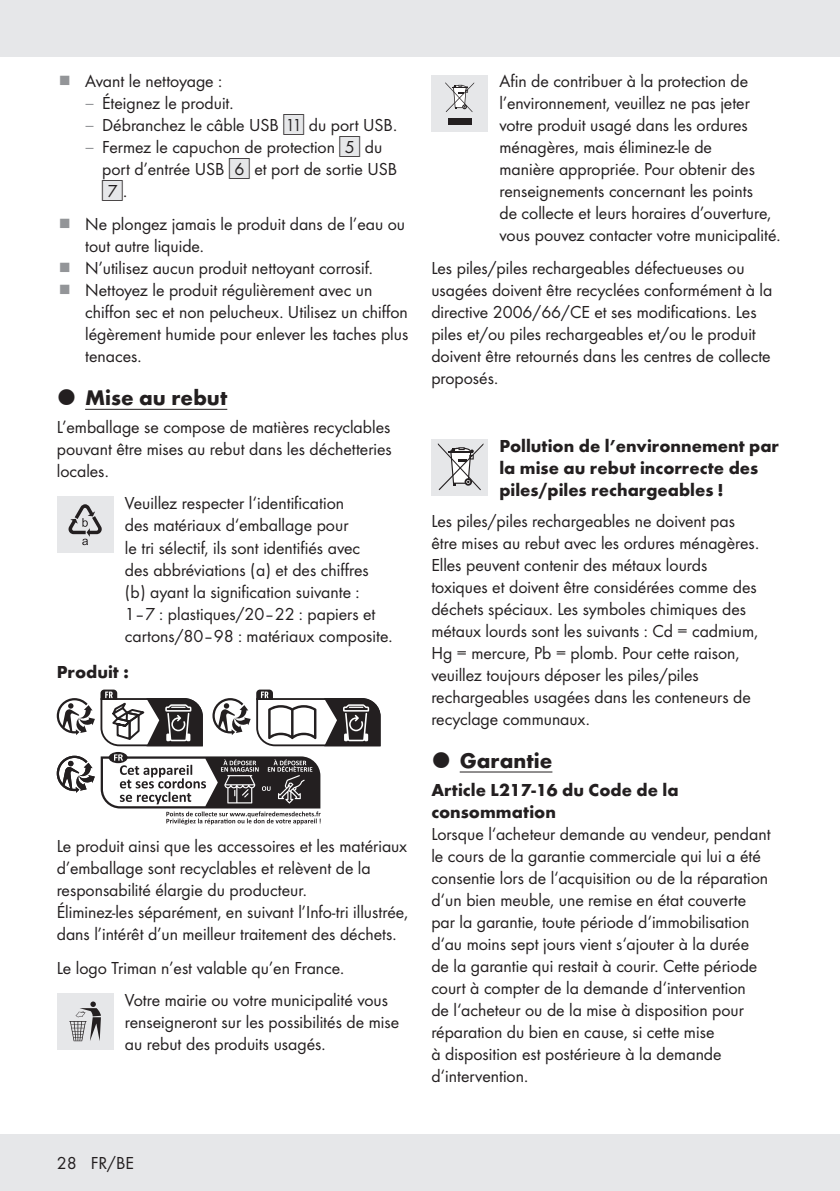
<style>
.page{position:relative;width:840px;height:1191px;background:#fff}
.page>*{position:absolute;margin:0;border:0;box-sizing:border-box;transform-origin:0 0}
.t1{font:700 22px "Futura";color:#231f20}
.Body{font:18px/22px "Futura Boo";color:#231f20}
.Body_SB{font:18px/22px "Futura Boo";color:#231f20}
.Headline-03_SB{font:700 18px/22px "Futura";color:#231f20}
.Headline-03{font:700 18px/22px "Futura";color:#231f20}
.t2{font:15.8px "IMP Lidl Num Box";color:#231f20}
.s1{font-family:"Myriad Pro";color:#939598}
.s2{font-family:"IMP Lidl Num Box";font-size:15.8px;color:#e6e7e9}
.s3{font-family:"IMP Lidl Num Box";font-size:15.8px}
.s4{color:#e6e7e9}
.s5{font-family:"Futura Boo";font-size:18px}
</style>
<div class="page">
<div style="left:0;top:1134px;width:839px;height:57px;background:#e6e7e9"></div>
<div style="left:0;top:0;width:839px;height:57px;background:#e6e7e9"></div>
<hr style="left:85px;top:409px;width:142px;height:1px;background:#231f20">
<div style="left:57px;top:496px;width:56px;height:57px;background:#e6e7e9"></div>
<svg style="left:68px;top:504px;width:34px;height:41px"></svg>
<div style="left:109px;top:752px;width:18px;height:11px;background:#231f20;border-radius:50%"></div>
<svg style="left:57px;top:755px;width:38px;height:38px"></svg>
<svg style="left:212px;top:698px;width:38px;height:37px"></svg>
<svg style="left:256px;top:689px;width:124px;height:57px"></svg>
<svg style="left:101px;top:754px;width:219px;height:70px"></svg>
<svg style="left:57px;top:689px;width:146px;height:57px"></svg>
<div style="left:57px;top:993px;width:56px;height:56px;background:#e6e7e9"></div>
<svg style="left:69px;top:1001px;width:32px;height:40px"></svg>
<hr style="left:459px;top:771px;width:93px;height:1px;background:#231f20">
<div style="left:431px;top:439px;width:57px;height:56px;background:#e6e7e9"></div>
<svg style="left:437px;top:443px;width:46px;height:47px"></svg>
<div style="left:431px;top:75px;width:57px;height:57px;background:#e6e7e9"></div>
<div style="left:447px;top:118px;width:24px;height:6px;background:#231f20"></div>
<svg style="left:445px;top:82px;width:29px;height:30px"></svg>
<p class="Body" style="left:85px;top:69px;width:139px">Avant le nettoyage :</p>
<p class="Body" style="left:85px;top:91px;width:147px"><span class="s1">–</span> Éteignez le produit.</p>
<p class="Body" style="left:85px;top:113px;width:311px"><span class="s1">–</span> Débranchez le câble USB <span class="s2">[</span><span class="s3">11]</span> du port USB.</p>
<p class="Body" style="left:102px;top:135px;width:296px;text-indent:-17px"><span class="s1">–</span> Fermez le capuchon de protection <span class="s2">[</span><span class="s3">5]</span> du port d’entrée USB <span class="s2">[</span><span class="s3">6]</span> et port de sortie USB</p>
<p class="t2" style="left:102px;top:180px;width:24px"><span class="s4">[</span>7]<span class="s5">.</span></p>
<p class="Body" style="left:85px;top:212px;width:321px">Ne plongez jamais le produit dans de l’eau ou tout autre liquide.</p>
<p class="Body" style="left:85px;top:256px;width:287px">N’utilisez aucun produit nettoyant corrosif.</p>
<p class="Body" style="left:85px;top:278px;width:324px">Nettoyez le produit régulièrement avec un chiffon sec et non pelucheux. Utilisez un chiffon légèrement humide pour enlever les taches plus tenaces.</p>
<p class="t1" style="left:85px;top:382px;width:144px">Mise au rebut</p>
<p class="Body" style="left:57px;top:415px;width:336px;text-align:justify">L’emballage se compose de matières recyclables pouvant être mises au rebut dans les déchetteries locales.</p>
<p class="Body" style="left:125px;top:491px;width:267px">Veuillez respecter l‘identification<br>des matériaux d‘emballage pour<br>le tri sélectif, ils sont identifiés avec<br>des abbréviations (a) et des chiffres (b) ayant la signification suivante :<br>1–7 : plastiques/20–22 : papiers et cartons/80–98 : matériaux composite.</p>
<p class="Headline-03_SB" style="left:57px;top:660px;width:74px">Produit :</p>
<p class="Body" style="left:57px;top:834px;width:352px">Le produit ainsi que les accessoires et les matériaux d’emballage sont recyclables et relèvent de la responsabilité élargie du producteur.<br>Éliminez-les séparément, en suivant l’Info-tri illustrée, dans l’intérêt d’un meilleur traitement des déchets.</p>
<p class="Body_SB" style="left:57px;top:955px;width:286px">Le logo Triman n’est valable qu’en France.</p>
<p class="Body" style="left:125px;top:988px;width:275px">Votre mairie ou votre municipalité vous renseigneront sur les possibilités de mise au rebut des produits usagés.</p>
<p class="Body_SB" style="left:499px;top:69px;width:280px">Afin de contribuer à la protection de l’environnement, veuillez ne pas jeter votre produit usagé dans les ordures ménagères, mais éliminez-le de<br>manière appropriée. Pour obtenir des renseignements concernant les points<br>de collecte et leurs horaires d’ouverture, vous pouvez contacter votre municipalité.</p>
<p class="Body_SB" style="left:431px;top:256px;width:342px">Les piles/piles rechargeables défectueuses ou usagées doivent être recyclées conformément à la directive 2006/66/CE et ses modifications. Les piles et/ou piles rechargeables et/ou le produit doivent être retournés dans les centres de collecte proposés.</p>
<p class="Headline-03_SB" style="left:499px;top:433px;width:281px">Pollution de l’environnement par la mise au rebut incorrecte des piles/piles rechargeables !</p>
<p class="Body_SB" style="left:431px;top:509px;width:328px">Les piles/piles rechargeables ne doivent pas être mises au rebut avec les ordures ménagères.<br>Elles peuvent contenir des métaux lourds toxiques et doivent être considérées comme des déchets spéciaux. Les symboles chimiques des métaux lourds sont les suivants : Cd = cadmium, Hg = mercure, Pb = plomb. Pour cette raison, veuillez toujours déposer les piles/piles rechargeables usagées dans les conteneurs de recyclage communaux.</p>
<p class="t1" style="left:459px;top:744px;width:94px">Garantie</p>
<p class="Headline-03" style="left:431px;top:777px;width:248px">Article L217-16 du Code de la consommation</p>
<p class="Body" style="left:431px;top:821px;width:340px">Lorsque l‘acheteur demande au vendeur, pendant le cours de la garantie commerciale qui lui a été consentie lors de l‘acquisition ou de la réparation d‘un bien meuble, une remise en état couverte par la garantie, toute période d‘immobilisation d‘au moins sept jours vient s‘ajouter à la durée de la garantie qui restait à courir. Cette période court à compter de la demande d‘intervention<br>de l‘acheteur ou de la mise à disposition pour réparation du bien en cause, si cette mise<br>à disposition est postérieure à la demande d‘intervention.</p>
<p class="Body" style="left:57px;top:1151px;width:79px">28 FR/BE</p>
</div>
